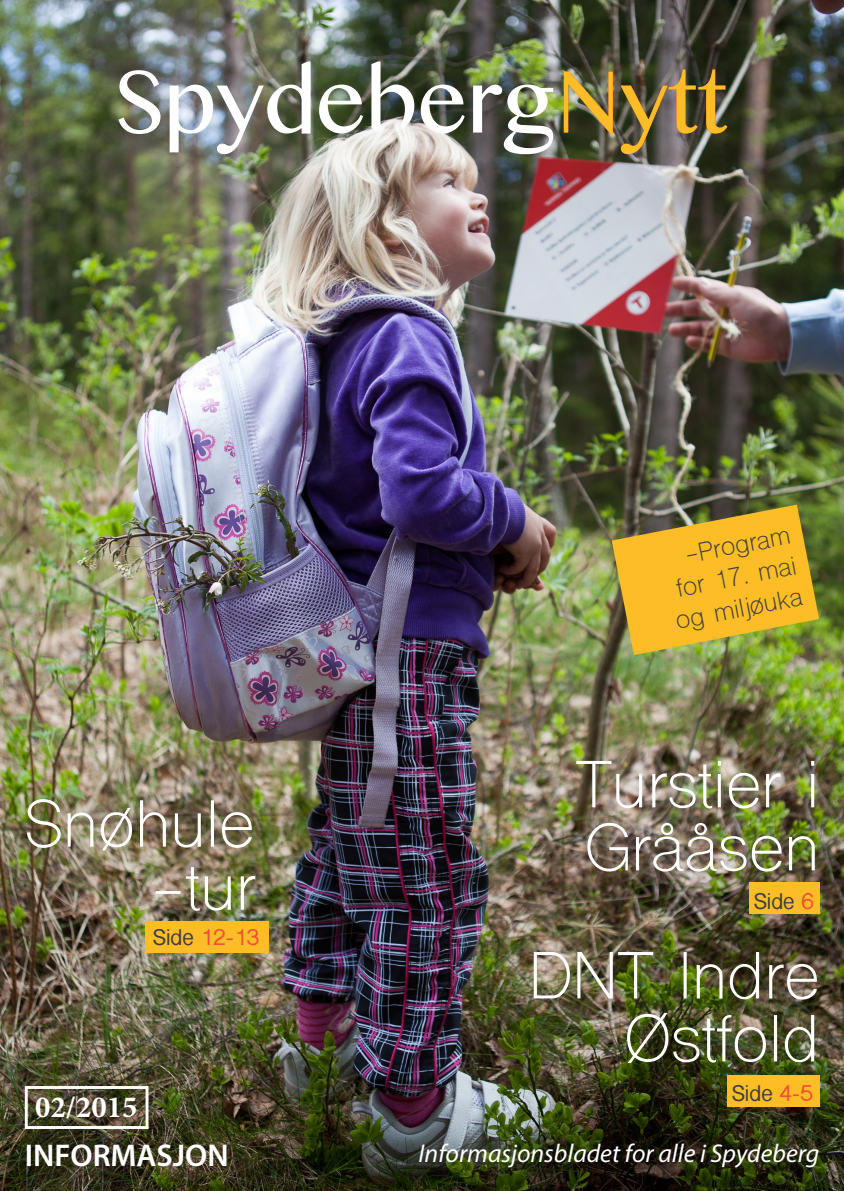
<style>
.page{position:relative;width:844px;height:1191px;background:#fff}
.page>*{position:absolute;margin:0;border:0;box-sizing:border-box;transform-origin:0 0}
.t1{font:78.75px "Bangla MN";color:#fff}
.t2{font:63px/63px "Shree Dev 0714";color:#fff;text-align:right}
.t3{font:600 31.5px "Myriad Pro";color:#fff}
.t4{font:700 30.8px "Minion Pro";color:#fff}
.t5{font:italic 25.72px "Myriad Pro";color:#fff}
.t6{font:24.5px/31.5px "Shree Dev 0714";color:#3f3f3f;text-align:justify}
.t7{font:700 21px "Shree Dev 0714";color:#3f3f3f}
.t8{font:700 21px "Shree Dev 0714";color:#ee5032}
.s1{color:#ef3822}
.s2{color:#3f3f3f}
.s3{color:#ee5032}
</style>
<div class="page">
<img style="left:0;top:0;width:843px;height:1191px">
<div style="left:25px;top:1086px;width:123px;height:43px;border:3px solid #fff"></div>
<div style="left:727px;top:1075px;width:92px;height:31px;background:#fdbd26"></div>
<img style="left:611px;top:504px;width:208px;height:151px">
<div style="left:145px;top:921px;width:123px;height:31px;background:#fdbd26"></div>
<div style="left:748px;top:882px;width:71px;height:32px;background:#fdbd26"></div>
<img style="left:144px;top:58px;width:385px;height:367px">
<p class="t1" style="left:116px;top:43px;width:612px">Spydeberg<span class="s1">Nytt</span></p>
<p class="t2" style="left:25px;top:800px;width:232px">Snøhule -tur</p>
<p class="t8" style="left:153px;top:925px;width:107px"><span class="s2">Side</span> 12-13</p>
<p class="t4" style="left:35px;top:1085px;width:104px">02/2015</p>
<p class="t3" style="left:25px;top:1135px;width:205px">INFORMASJON</p>
<p class="t6" style="left:661px;top:546px;width:130px;text-indent:22px;rotate:-11deg">-Program for 17. mai og miljøuka</p>
<p class="t2" style="left:576px;top:760px;width:245px;text-align:left">Turstier i<br>Grååsen</p>
<p class="t7" style="left:753px;top:889px;width:61px">Side <span class="s3">6</span></p>
<p class="t2" style="left:528px;top:951px;width:292px">DNT Indre<br>Østfold</p>
<p class="t7" style="left:732px;top:1081px;width:82px">Side <span class="s3">4-5</span></p>
<p class="t5" style="left:418px;top:1137px;width:402px">Informasjonsbladet for alle i Spydeberg</p>
</div>
